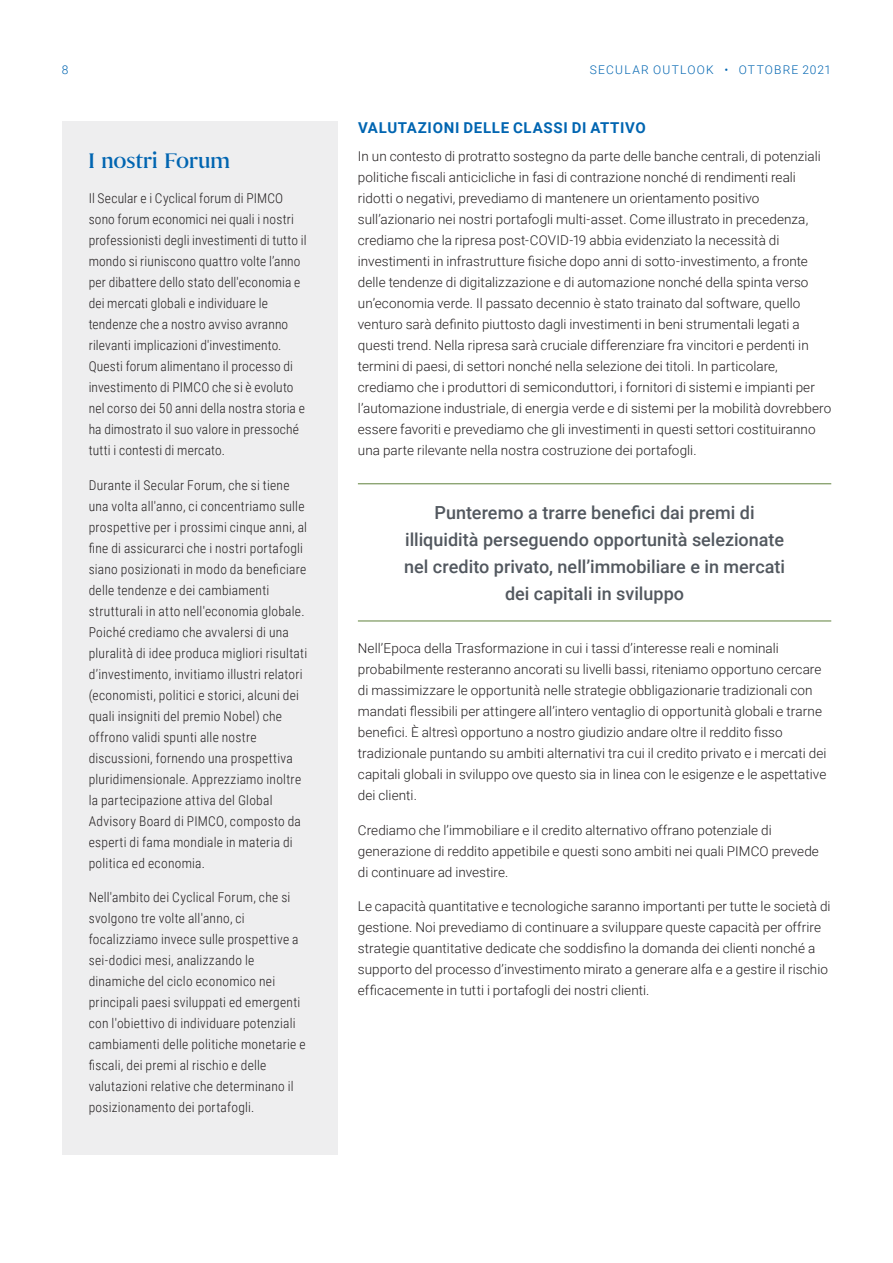
<style>
.page{position:relative;width:893px;height:1263px;background:#fff}
.page>*{position:absolute;margin:0;border:0;box-sizing:border-box;transform-origin:0 0}
.Forum_Headline_Sen_R{font:21px "Senhan";letter-spacing:-.005em;color:#0165b1}
.Callout_Number_Sen_R{font:500 18px/27px "Roboto";color:#52585f;text-align:center}
.Subhead_Rob_B_10_14{font:700 15px "Roboto";letter-spacing:.045em;color:#0165b1}
.Body_Copy_Rob_L_9_14{font:300 13.5px/21px "Roboto";letter-spacing:.005em;color:#231f20}
.Author_Title_Rob_L_8{font:300 13.5px/21px "Roboto Condensed";letter-spacing:.02em;color:#231f20}
.t1{font:300 12px "Roboto";letter-spacing:.105em;color:#0165b1}
</style>
<div class="page">
<hr style="left:358px;top:483px;width:473px;height:1px;background:#5f813c">
<hr style="left:358px;top:621px;width:473px;height:1px;background:#5f813c">
<div style="left:62px;top:122px;width:276px;height:1033px;background:#eeeeef"></div>
<p class="t1" style="left:62px;top:62px;width:8px">8</p>
<p class="t1" style="left:590px;top:62px;width:243px">SECULAR OUTLOOK • OTTOBRE 2021</p>
<p class="Forum_Headline_Sen_R" style="left:89px;top:143px;width:143px">I nostri Forum</p>
<p class="Author_Title_Rob_L_8" style="left:89px;top:187px;width:219px">Il Secular e i Cyclical forum di PIMCO sono forum economici nei quali i nostri professionisti degli investimenti di tutto il mondo si riuniscono quattro volte l’anno per dibattere dello stato dell'economia e dei mercati globali e individuare le tendenze che a nostro avviso avranno rilevanti implicazioni d'investimento.<br>Questi forum alimentano il processo di investimento di PIMCO che si è evoluto nel corso dei 50 anni della nostra storia e ha dimostrato il suo valore in pressoché tutti i contesti di mercato.</p>
<p class="Author_Title_Rob_L_8" style="left:89px;top:474px;width:220px">Durante il Secular Forum, che si tiene una volta all'anno, ci concentriamo sulle prospettive per i prossimi cinque anni, al fine di assicurarci che i nostri portafogli siano posizionati in modo da beneficiare delle tendenze e dei cambiamenti strutturali in atto nell'economia globale.<br>Poiché crediamo che avvalersi di una pluralità di idee produca migliori risultati d’investimento, invitiamo illustri relatori (economisti, politici e storici, alcuni dei quali insigniti del premio Nobel) che offrono validi spunti alle nostre discussioni, fornendo una prospettiva pluridimensionale. Apprezziamo inoltre la partecipazione attiva del Global Advisory Board di PIMCO, composto da esperti di fama mondiale in materia di politica ed economia.</p>
<p class="Author_Title_Rob_L_8" style="left:89px;top:886px;width:218px">Nell'ambito dei Cyclical Forum, che si svolgono tre volte all'anno, ci focalizziamo invece sulle prospettive a sei-dodici mesi, analizzando le dinamiche del ciclo economico nei principali paesi sviluppati ed emergenti con l'obiettivo di individuare potenziali cambiamenti delle politiche monetarie e fiscali, dei premi al rischio e delle valutazioni relative che determinano il posizionamento dei portafogli.</p>
<p class="Subhead_Rob_B_10_14" style="left:358px;top:117px;width:289px">VALUTAZIONI DELLE CLASSI DI ATTIVO</p>
<p class="Body_Copy_Rob_L_9_14" style="left:358px;top:145px;width:475px">In un contesto di protratto sostegno da parte delle banche centrali, di potenziali politiche fiscali anticicliche in fasi di contrazione nonché di rendimenti reali ridotti o negativi, prevediamo di mantenere un orientamento positivo sull’azionario nei nostri portafogli multi-asset. Come illustrato in precedenza, crediamo che la ripresa post-COVID-19 abbia evidenziato la necessità di investimenti in infrastrutture fisiche dopo anni di sotto-investimento, a fronte delle tendenze di digitalizzazione e di automazione nonché della spinta verso un’economia verde. Il passato decennio è stato trainato dal software, quello venturo sarà definito piuttosto dagli investimenti in beni strumentali legati a questi trend. Nella ripresa sarà cruciale differenziare fra vincitori e perdenti in termini di paesi, di settori nonché nella selezione dei titoli. In particolare, crediamo che i produttori di semiconduttori, i fornitori di sistemi e impianti per l’automazione industriale, di energia verde e di sistemi per la mobilità dovrebbero essere favoriti e prevediamo che gli investimenti in questi settori costituiranno una parte rilevante nella nostra costruzione dei portafogli.</p>
<p class="Callout_Number_Sen_R" style="left:404px;top:499px;width:382px">Punteremo a trarre benefici dai premi di illiquidità perseguendo opportunità selezionate nel credito privato, nell’immobiliare e in mercati dei capitali in sviluppo</p>
<p class="Body_Copy_Rob_L_9_14" style="left:358px;top:637px;width:470px">Nell’Epoca della Trasformazione in cui i tassi d’interesse reali e nominali probabilmente resteranno ancorati su livelli bassi, riteniamo opportuno cercare di massimizzare le opportunità nelle strategie obbligazionarie tradizionali con mandati flessibili per attingere all’intero ventaglio di opportunità globali e trarne benefici. È altresì opportuno a nostro giudizio andare oltre il reddito fisso tradizionale puntando su ambiti alternativi tra cui il credito privato e i mercati dei capitali globali in sviluppo ove questo sia in linea con le esigenze e le aspettative dei clienti.</p>
<p class="Body_Copy_Rob_L_9_14" style="left:358px;top:819px;width:463px">Crediamo che l’immobiliare e il credito alternativo offrano potenziale di generazione di reddito appetibile e questi sono ambiti nei quali PIMCO prevede di continuare ad investire.</p>
<p class="Body_Copy_Rob_L_9_14" style="left:358px;top:895px;width:474px">Le capacità quantitative e tecnologiche saranno importanti per tutte le società di gestione. Noi prevediamo di continuare a sviluppare queste capacità per offrire strategie quantitative dedicate che soddisfino la domanda dei clienti nonché a supporto del processo d’investimento mirato a generare alfa e a gestire il rischio efficacemente in tutti i portafogli dei nostri clienti.</p>
</div>
